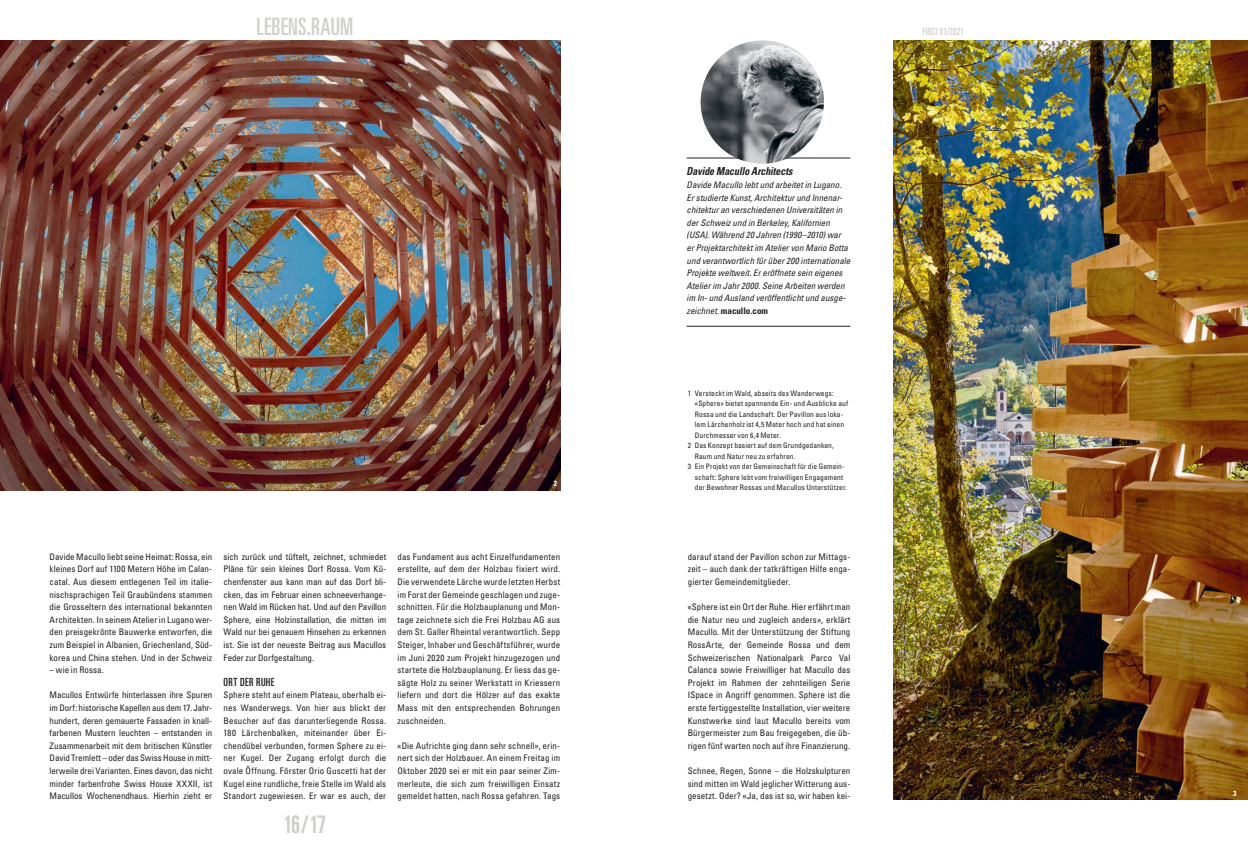
<style>
.page{position:relative;width:1248px;height:842px;background:#fff}
.page>*{position:absolute;margin:0;border:0;box-sizing:border-box;transform-origin:0 0}
.t1{font:ultra-condensed 24px "Univers LT Std";letter-spacing:.01em;color:#cfd1cd;scale:.95 1}
.t2{font:ultra-condensed 11.2px "Univers LT Std";letter-spacing:.035em;color:#231f20}
.t3{font:italic 700 condensed 11px "Univers LT Std";letter-spacing:-.005em;color:#231f20;scale:.9 1}
.t4{font:ultra-condensed 10px "Univers LT Std";letter-spacing:.005em;color:#cfd1cd;scale:.95 1}
.t5{font:condensed 9px/12.6px "Univers LT Std";letter-spacing:.01em;color:#231f20;text-align:justify}
.t6{font:italic condensed 9px/12.6px "Univers LT Std";color:#231f20}
.t7{font:condensed 7.5px "Univers LT Std";letter-spacing:.01em;color:#231f20}
.t8{font:700 condensed 7.5px "Univers LT Std";color:#fff}
.s1{font-weight:700;font-style:normal}
</style>
<div class="page">
<img style="left:0;top:41px;width:560px;height:449px">
<img style="left:893px;top:40px;width:354px;height:759px">
<hr style="left:686px;top:158px;width:164px;height:1px;background:#231f20">
<hr style="left:686px;top:326px;width:164px;height:1px;background:#231f20">
<img style="left:700px;top:40px;width:123px;height:124px;border-radius:62px">
<h1 class="t1" style="left:256px;top:13px;width:103px">LEBENS.RAUM</h1>
<p class="t4" style="left:922px;top:26px;width:45px">FIRST 01/2021</p>
<p class="t8" style="left:554px;top:479px;width:5px">2</p>
<p class="t5" style="left:50px;top:550px;width:164px">Davide Macullo liebt seine Heimat: Rossa, ein kleines Dorf auf 1100 Metern Höhe im Calan&shy;catal. Aus diesem entlegenen Teil im italie&shy;nischsprachigen Teil Graubündens stammen die Grosseltern des international bekannten Architekten. In seinem Atelier in Lugano wer&shy;den preisgekrönte Bauwerke entworfen, die zum Beispiel in Albanien, Griechenland, Süd&shy;korea und China stehen. Und in der Schweiz</p>
<p class="t5" style="left:50px;top:663px;width:56px">– wie in Rossa.</p>
<p class="t5" style="left:50px;top:689px;width:164px">Macullos Entwürfe hinterlassen ihre Spuren im Dorf: historische Kapellen aus dem 17. Jahr&shy;hundert, deren gemauerte Fassaden in knall&shy;farbenen Mustern leuchten – entstanden in Zusammenarbeit mit dem britischen Künstler David Tremlett – oder das Swiss House in mitt&shy;lerweile drei Varianten. Eines davon, das nicht minder farbenfrohe Swiss House XXXII, ist Macullos Wochenendhaus. Hierhin zieht er</p>
<p class="t5" style="left:223px;top:550px;width:164px">sich zurück und tüftelt, zeichnet, schmiedet Pläne für sein kleines Dorf Rossa. Vom Kü&shy;chenfenster aus kann man auf das Dorf bli&shy;cken, das im Februar einen schneeverhange&shy;nen Wald im Rücken hat. Und auf den Pavillon Sphere, eine Holzinstallation, die mitten im Wald nur bei genauem Hinsehen zu erkennen ist. Sie ist der neueste Beitrag aus Macullos Feder zur Dorfgestaltung.</p>
<p class="t2" style="left:223px;top:675px;width:52px">ORT DER RUHE</p>
<p class="t5" style="left:223px;top:689px;width:164px">Sphere steht auf einem Plateau, oberhalb ei&shy;nes Wanderwegs. Von hier aus blickt der Besucher auf das darunterliegende Rossa.<br>180 Lärchenbalken, miteinander über Ei&shy;chendübel verbunden, formen Sphere zu ei&shy;ner Kugel. Der Zugang erfolgt durch die ovale Öffnung. Förster Orio Guscetti hat der Kugel eine rundliche, freie Stelle im Wald als Standort zugewiesen. Er war es auch, der</p>
<h1 class="t1" style="left:284px;top:811px;width:46px">16/17</h1>
<p class="t5" style="left:397px;top:550px;width:164px">das Fundament aus acht Einzelfundamenten erstellte, auf dem der Holzbau fixiert wird.<br>Die verwendete Lärche wurde letzten Herbst im Forst der Gemeinde geschlagen und zuge&shy;schnitten. Für die Holzbauplanung und Mon&shy;tage zeichnete sich die Frei Holzbau AG aus dem St. Galler Rheintal verantwortlich. Sepp Steiger, Inhaber und Geschäftsführer, wurde im Juni 2020 zum Projekt hinzugezogen und startete die Holzbauplanung. Er liess das ge&shy;sägte Holz zu seiner Werkstatt in Kriessern liefern und dort die Hölzer auf das exakte Mass mit den entsprechenden Bohrungen zuschneiden.</p>
<p class="t5" style="left:397px;top:739px;width:164px">«Die Aufrichte ging dann sehr schnell», erin&shy;nert sich der Holzbauer. An einem Freitag im Oktober 2020 sei er mit ein paar seiner Zim&shy;merleute, die sich zum freiwilligen Einsatz gemeldet hatten, nach Rossa gefahren. Tags</p>
<p class="t3" style="left:686px;top:165px;width:119px">Davide Macullo Architects</p>
<p class="t6" style="left:686px;top:178px;width:165px">Davide Macullo lebt und arbeitet in Lugano.<br>Er studierte Kunst, Architektur und Innenar&shy;chitektur an verschiedenen Universitäten in der Schweiz und in Berkeley, Kalifornien (USA). Während 20 Jahren (1990–2010) war er Projektarchitekt im Atelier von Mario Botta und verantwortlich für über 200 internationale Projekte weltweit. Er eröffnete sein eigenes Atelier im Jahr 2000. Seine Arbeiten werden im In- und Ausland veröffentlicht und ausge&shy;zeichnet. <span class="s1">macullo.com</span></p>
<p class="t7" style="left:687px;top:388px;width:147px">1 Versteckt im Wald, abseits des Wanderwegs:</p>
<p class="t7" style="left:694px;top:399px;width:155px">«Sphere» bietet spannende Ein- und Ausblicke auf</p>
<p class="t7" style="left:694px;top:409px;width:150px">Rossa und die Landschaft. Der Pavillon aus loka-</p>
<p class="t7" style="left:694px;top:420px;width:151px">lem Lärchenholz ist 4,5 Meter hoch und hat einen</p>
<p class="t7" style="left:694px;top:430px;width:88px">Durchmesser von 6,4 Meter.</p>
<p class="t7" style="left:687px;top:441px;width:147px">2 Das Konzept basiert auf dem Grundgedanken,</p>
<p class="t7" style="left:694px;top:451px;width:102px">Raum und Natur neu zu erfahren.</p>
<p class="t7" style="left:687px;top:462px;width:158px">3 Ein Projekt von der Gemeinschaft für die Gemein-</p>
<p class="t7" style="left:694px;top:472px;width:150px">schaft: Sphere lebt vom freiwilligen Engagement</p>
<p class="t7" style="left:694px;top:483px;width:153px">der Bewohner Rossas und Macullos Unterstützer.</p>
<p class="t5" style="left:687px;top:550px;width:164px">darauf stand der Pavillon schon zur Mittags&shy;zeit – auch dank der tatkräftigen Hilfe enga&shy;gierter Gemeindemitglieder.</p>
<p class="t5" style="left:687px;top:600px;width:164px">«Sphere ist ein Ort der Ruhe. Hier erfährt man die Natur neu und zugleich anders», erklärt Macullo. Mit der Unterstützung der Stiftung RossArte, der Gemeinde Rossa und dem Schweizerischen Nationalpark Parco Val Calanca sowie Freiwilliger hat Macullo das Projekt im Rahmen der zehnteiligen Serie ISpace in Angriff genommen. Sphere ist die erste fertiggestellte Installation, vier weitere Kunstwerke sind laut Macullo bereits vom Bürgermeister zum Bau freigegeben, die üb&shy;rigen fünf warten noch auf ihre Finanzierung.</p>
<p class="t5" style="left:687px;top:764px;width:164px">Schnee, Regen, Sonne – die Holzskulpturen sind mitten im Wald jeglicher Witterung aus&shy;gesetzt. Oder? «Ja, das ist so, wir haben kei-</p>
<p class="t8" style="left:1232px;top:789px;width:5px">3</p>
</div>
